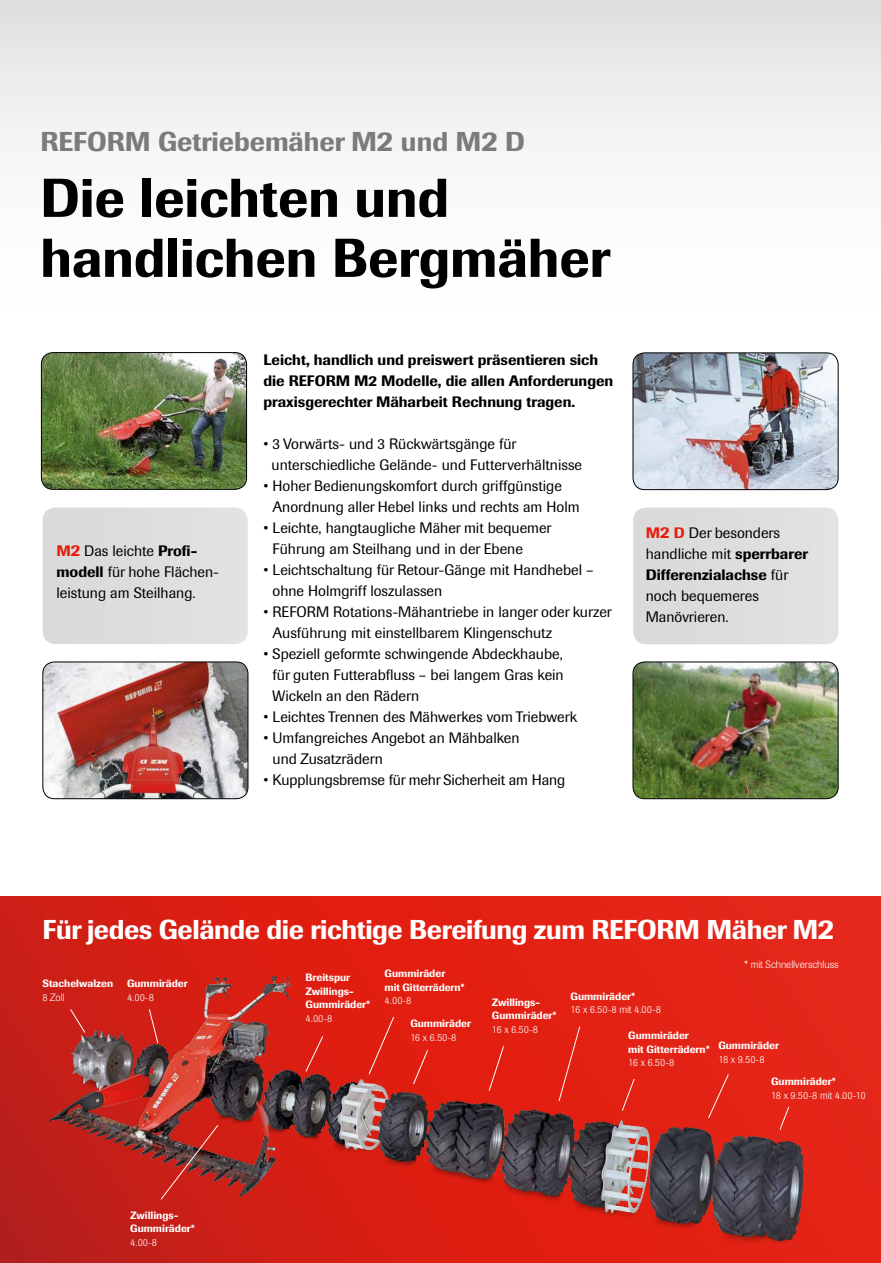
<style>
.page{position:relative;width:881px;height:1263px;background:#fff}
.page>*{position:absolute;margin:0;border:0;box-sizing:border-box;transform-origin:0 0}
.t1{font:500 54px/60px "Imago BQ";color:#000}
.t2{font:500 27px "Imago BQ";letter-spacing:-.015em;color:#fff}
.t3{font:500 27px "Imago BQ";color:#7b7b7a}
.t4{font:15px/21px "Imago BQ";color:#000}
.t5{font:500 15px/21px "Imago BQ";color:#000}
.t6{font:500 10.5px/13.5px "Imago BQ";color:#fff}
.t7{font:300 10.5px "Imago BQ";color:#fff}
.s1{font-size:28.5px}
.s2{font-weight:500;color:#e41e0f}
.s3{font-weight:500;font-size:16.5px;color:#e41e0f}
.s4{font-weight:500}
</style>
<div class="page">
<div style="left:0;top:0;width:880px;height:368px;background:linear-gradient(to bottom,#e5e6e4,#fff)"></div>
<div style="left:0;top:896px;width:880px;height:367px;background:linear-gradient(to right,#d51c10,#ea271a)"></div>
<img style="left:0;top:906px;width:880px;height:357px">
<svg style="left:70px;top:1008px;width:16px;height:25px"></svg>
<svg style="left:148px;top:1008px;width:11px;height:36px"></svg>
<svg style="left:160px;top:1124px;width:59px;height:76px"></svg>
<svg style="left:305px;top:1035px;width:18px;height:37px"></svg>
<svg style="left:558px;top:1026px;width:22px;height:76px"></svg>
<svg style="left:488px;top:1045px;width:16px;height:47px"></svg>
<svg style="left:368px;top:1016px;width:26px;height:59px"></svg>
<svg style="left:621px;top:1078px;width:14px;height:33px"></svg>
<svg style="left:707px;top:1073px;width:22px;height:46px"></svg>
<svg style="left:778px;top:1106px;width:11px;height:24px"></svg>
<svg style="left:412px;top:1049px;width:16px;height:36px"></svg>
<img style="left:41px;top:353px;width:205px;height:136px">
<div style="left:41px;top:352px;width:206px;height:138px;border:1px solid #000;border-radius:12px"></div>
<img style="left:43px;top:662px;width:205px;height:137px">
<div style="left:43px;top:662px;width:205px;height:137px;border:1px solid #000;border-radius:12px"></div>
<img style="left:632px;top:353px;width:205px;height:137px">
<div style="left:632px;top:353px;width:206px;height:137px;border:1px solid #000;border-radius:12px"></div>
<img style="left:633px;top:662px;width:204px;height:137px">
<div style="left:632px;top:662px;width:206px;height:137px;border:1px solid #000;border-radius:12px"></div>
<div style="left:633px;top:507px;width:205px;height:137px;background:#ddd"></div>
<div style="left:43px;top:507px;width:204px;height:137px;background:#ddd"></div>
<h2 class="t3" style="left:40px;top:125px;width:485px">REFORM Getriebemäher M<span class="s1">2</span> und M<span class="s1">2</span> D</h2>
<h1 class="t1" style="left:40px;top:168px;width:571px">Die leichten und handlichen Bergmäher</h1>
<p class="t4" style="left:56px;top:540px;width:164px"><span class="s2">M</span><span class="s3">2</span> Das leichte <span class="s4">Profi&shy;modell</span> für hohe Flächen&shy;leistung am Steilhang.</p>
<p class="t5" style="left:263px;top:349px;width:351px">Leicht, handlich und preiswert präsentieren sich die REFORM M2 Modelle, die allen Anforderungen praxisgerechter Mäharbeit Rechnung tragen.</p>
<p class="t4" style="left:271px;top:434px;width:312px;text-indent:-8px">• 3 Vorwärts- und 3 Rückwärtsgänge für unterschiedliche Gelände- und Futterverhältnisse</p>
<p class="t4" style="left:272px;top:476px;width:308px;text-indent:-9px">• Hoher Bedienungskomfort durch griffgünstige<br>Anordnung aller Hebel links und rechts am Holm</p>
<p class="t4" style="left:272px;top:518px;width:280px;text-indent:-9px">• Leichte, hangtaugliche Mäher mit bequemer<br>Führung am Steilhang und in der Ebene</p>
<p class="t4" style="left:272px;top:560px;width:322px;text-indent:-9px">• Leichtschaltung für Retour-Gänge mit Handhebel – ohne Holmgriff loszulassen</p>
<p class="t4" style="left:272px;top:602px;width:341px;text-indent:-9px">• REFORM Rotations-Mähantriebe in langer oder kurzer<br>Ausführung mit einstellbarem Klingenschutz</p>
<p class="t4" style="left:272px;top:644px;width:292px;text-align:justify;text-indent:-9px">• Speziell geformte schwingende Abdeckhaube, für guten Futterabfluss – bei langem Gras kein Wickeln an den Rädern</p>
<p class="t4" style="left:263px;top:707px;width:315px">• Leichtes Trennen des Mähwerkes vom Triebwerk</p>
<p class="t4" style="left:272px;top:728px;width:248px;text-indent:-9px">• Umfangreiches Angebot an Mähbalken und Zusatzrädern</p>
<p class="t4" style="left:263px;top:770px;width:303px">• Kupplungsbremse für mehr Sicherheit am Hang</p>
<p class="t4" style="left:645px;top:522px;width:164px"><span class="s2">M</span><span class="s3">2</span> <span class="s2">D</span> Der besonders handliche mit <span class="s4">sperrbarer<br>Differenzialachse</span> für noch bequemeres<br>Manövrieren.</p>
<h2 class="t2" style="left:43px;top:913px;width:792px">Für jedes Gelände die richtige Bereifung zum REFORM Mäher M<span class="s1">2</span></h2>
<p class="t6" style="left:43px;top:977px;width:72px">Stachelwalzen</p>
<p class="t7" style="left:43px;top:991px;width:24px">8 Zoll</p>
<p class="t7" style="left:744px;top:958px;width:95px">* mit Schnellverschluss</p>
<p class="t6" style="left:384px;top:967px;width:81px">Gummiräder<br>mit Gitterrädern*</p>
<p class="t7" style="left:384px;top:995px;width:28px">4.00-8</p>
<p class="t6" style="left:305px;top:970px;width:66px">Breitspur<br>Zwillings-<br>Gummiräder*</p>
<p class="t7" style="left:305px;top:1012px;width:28px">4.00-8</p>
<p class="t6" style="left:127px;top:977px;width:62px">Gummiräder</p>
<p class="t7" style="left:127px;top:991px;width:28px">4.00-8</p>
<p class="t6" style="left:570px;top:989px;width:66px">Gummiräder*</p>
<p class="t7" style="left:570px;top:1004px;width:92px">16 x 6.50-8 mit 4.00-8</p>
<p class="t6" style="left:491px;top:995px;width:66px">Zwillings-<br>Gummiräder*</p>
<p class="t7" style="left:491px;top:1023px;width:48px">16 x 6.50-8</p>
<p class="t6" style="left:410px;top:1017px;width:62px">Gummiräder</p>
<p class="t7" style="left:410px;top:1031px;width:48px">16 x 6.50-8</p>
<p class="t6" style="left:628px;top:1029px;width:83px">Gummiräder<br>mit Gitterrädern*</p>
<p class="t7" style="left:628px;top:1057px;width:48px">16 x 6.50-8</p>
<p class="t6" style="left:718px;top:1039px;width:62px">Gummiräder</p>
<p class="t7" style="left:718px;top:1053px;width:48px">18 x 9.50-8</p>
<p class="t6" style="left:130px;top:1208px;width:66px">Zwillings-<br>Gummiräder*</p>
<p class="t7" style="left:130px;top:1236px;width:28px">4.00-8</p>
<p class="t6" style="left:770px;top:1075px;width:66px">Gummiräder*</p>
<p class="t7" style="left:770px;top:1089px;width:96px">18 x 9.50-8 mit 4.00-10</p>
</div>
